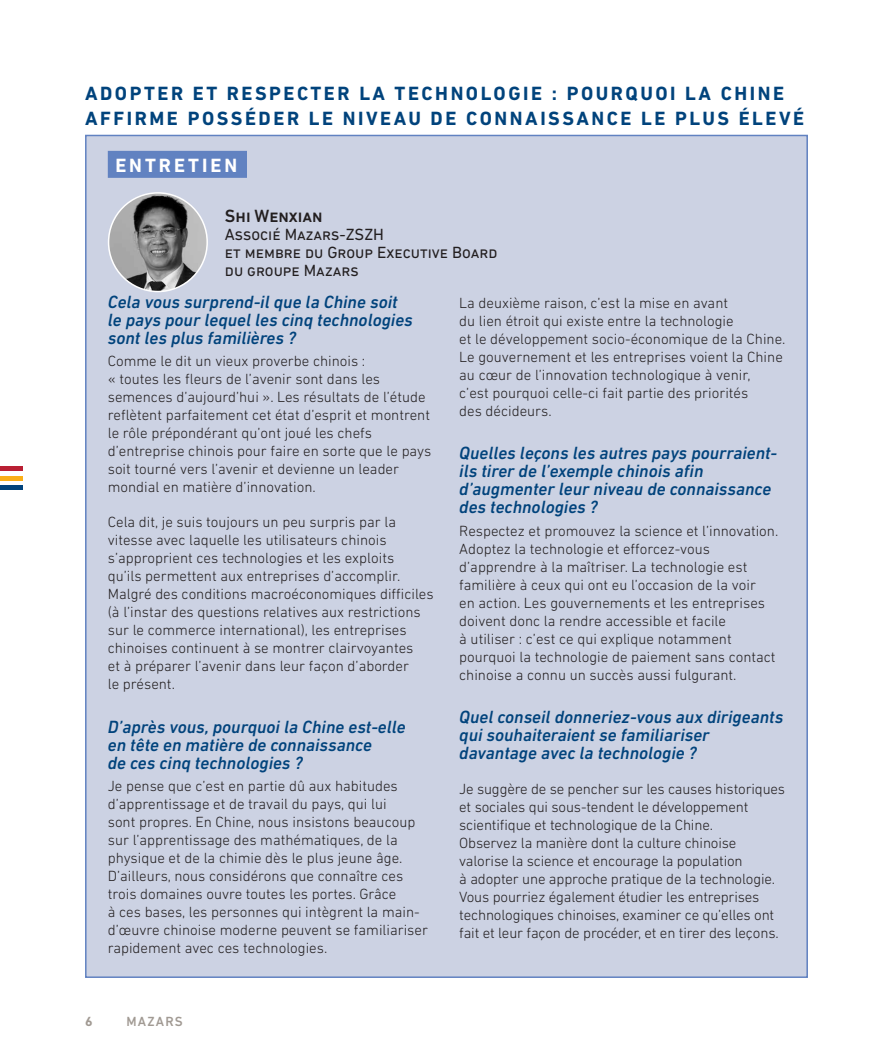
<style>
.page{position:relative;width:893px;height:1063px;background:#fff}
.page>*{position:absolute;margin:0;border:0;box-sizing:border-box;transform-origin:0 0}
.t1{font:700 19.5px/25.5px "DIN Next LT Pro";letter-spacing:.13em;color:#01437c}
.t2{font:700 19.5px "DIN Next LT Pro";letter-spacing:.155em;color:#fff}
.t3{font:italic 500 18px/18px "DIN Next LT Pro";color:#01437c}
.t4{font:500 18px "DIN Next LT Pro";color:#231f20}
.t5{font:16.5px/18px "DIN Next LT Pro";color:#231f20}
.t6{font:300 15px/18px "DIN Next LT Pro";color:#231f20}
.t7{font:500 13.5px "DIN Next LT Pro";letter-spacing:.08em;color:#a19a93}
.t8{font:700 13.5px "DIN Next LT Pro";color:#a19a93}
</style>
<div class="page">
<div style="left:86px;top:135px;width:721px;height:842px;background:#ccd2e3"></div>
<div style="left:108px;top:151px;width:139px;height:27px;background:#6182c1"></div>
<img style="left:109px;top:193px;width:98px;height:99px;border-radius:49px">
<div style="left:108px;top:192px;width:100px;height:100px;border:2px solid #fff;border-radius:50%"></div>
<hr style="left:0;top:476px;width:23px;height:4px;background:#faaf18">
<div style="left:0;top:485px;width:23px;height:5px;background:#01437c"></div>
<div style="left:0;top:466px;width:23px;height:5px;background:#b91f33"></div>
<h1 class="t1" style="left:85px;top:80px;width:721px">ADOPTER ET RESPECTER LA TECHNOLOGIE : POURQUOI LA CHINE<br>AFFIRME POSSÉDER LE NIVEAU DE CONNAISSANCE LE PLUS ÉLEVÉ</h1>
<h1 class="t2" style="left:115px;top:154px;width:123px">ENTRETIEN</h1>
<p class="t4" style="left:225px;top:205px;width:99px">Shi Wenxian</p>
<p class="t5" style="left:225px;top:225px;width:274px">Associé Mazars-ZSZH<br>et membre du Group Executive Board du groupe Mazars</p>
<p class="t3" style="left:108px;top:293px;width:306px">Cela vous surprend-il que la Chine soit le pays pour lequel les cinq technologies sont les plus familières ?</p>
<p class="t6" style="left:108px;top:352px;width:325px">Comme le dit un vieux proverbe chinois :<br>« toutes les fleurs de l’avenir sont dans les semences d’aujourd’hui ». Les résultats de l’étude reflètent parfaitement cet état d’esprit et montrent le rôle prépondérant qu’ont joué les chefs d’entreprise chinois pour faire en sorte que le pays soit tourné vers l’avenir et devienne un leader mondial en matière d’innovation.</p>
<p class="t6" style="left:108px;top:513px;width:327px">Cela dit, je suis toujours un peu surpris par la vitesse avec laquelle les utilisateurs chinois s’approprient ces technologies et les exploits<br>qu’ils permettent aux entreprises d’accomplir.<br>Malgré des conditions macroéconomiques difficiles (à l’instar des questions relatives aux restrictions sur le commerce international), les entreprises chinoises continuent à se montrer clairvoyantes<br>et à préparer l’avenir dans leur façon d’aborder<br>le présent.</p>
<p class="t3" style="left:108px;top:717px;width:299px">D’après vous, pourquoi la Chine est-elle en tête en matière de connaissance<br>de ces cinq technologies ?</p>
<p class="t6" style="left:108px;top:777px;width:322px">Je pense que c’est en partie dû aux habitudes d’apprentissage et de travail du pays, qui lui<br>sont propres. En Chine, nous insistons beaucoup sur l’apprentissage des mathématiques, de la physique et de la chimie dès le plus jeune âge.<br>D’ailleurs, nous considérons que connaître ces trois domaines ouvre toutes les portes. Grâce<br>à ces bases, les personnes qui intègrent la main&shy;d’œuvre chinoise moderne peuvent se familiariser rapidement avec ces technologies.</p>
<p class="t8" style="left:85px;top:1014px;width:9px">6</p>
<p class="t7" style="left:126px;top:1014px;width:58px">MAZARS</p>
<p class="t6" style="left:459px;top:294px;width:328px">La deuxième raison, c’est la mise en avant<br>du lien étroit qui existe entre la technologie<br>et le développement socio-économique de la Chine.<br>Le gouvernement et les entreprises voient la Chine au cœur de l’innovation technologique à venir,<br>c’est pourquoi celle-ci fait partie des priorités<br>des décideurs.</p>
<p class="t3" style="left:459px;top:444px;width:319px">Quelles leçons les autres pays pourraient&shy;ils tirer de l’exemple chinois afin d’augmenter leur niveau de connaissance des technologies ?</p>
<p class="t6" style="left:459px;top:521px;width:321px">Respectez et promouvez la science et l’innovation.<br>Adoptez la technologie et efforcez-vous d’apprendre à la maîtriser. La technologie est familière à ceux qui ont eu l’occasion de la voir<br>en action. Les gouvernements et les entreprises doivent donc la rendre accessible et facile<br>à utiliser : c’est ce qui explique notamment pourquoi la technologie de paiement sans contact chinoise a connu un succès aussi fulgurant.</p>
<p class="t3" style="left:459px;top:708px;width:326px">Quel conseil donneriez-vous aux dirigeants qui souhaiteraient se familiariser davantage avec la technologie ?</p>
<p class="t6" style="left:459px;top:780px;width:327px">Je suggère de se pencher sur les causes historiques et sociales qui sous-tendent le développement scientifique et technologique de la Chine.<br>Observez la manière dont la culture chinoise valorise la science et encourage la population<br>à adopter une approche pratique de la technologie.<br>Vous pourriez également étudier les entreprises technologiques chinoises, examiner ce qu’elles ont fait et leur façon de procéder, et en tirer des leçons.</p>
</div>
